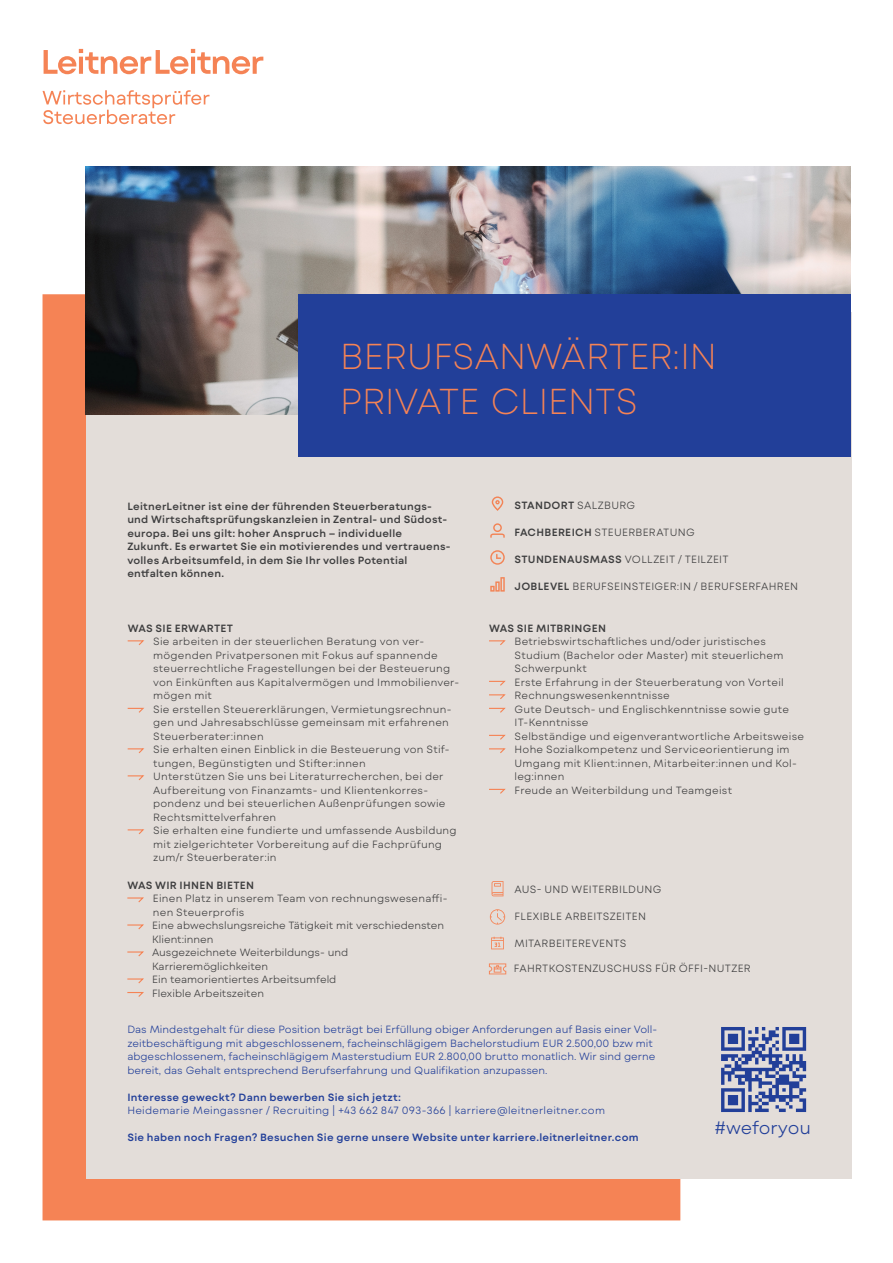
<style>
.page{position:relative;width:893px;height:1263px;background:#fff}
.page>*{position:absolute;margin:0;border:0;box-sizing:border-box;transform-origin:0 0}
.t1{font:200 36px "Mont Blanc";letter-spacing:-.01em;color:#f58355}
.t2{font:300 18px "Mont Blanc";letter-spacing:-.005em;color:#223f99}
.Liste{font:300 10.5px/13.5px "Mont Blanc";letter-spacing:.02em;color:#3e3e3f}
.Fließtext{font:300 10.5px/13.5px "Mont Blanc";color:#223f99}
.Intro{font:600 10.5px/13.5px "Mont Blanc";letter-spacing:.025em;color:#3e3e3f}
.Fließtext-2{font:300 10.5px "Mont Blanc";letter-spacing:.025em;color:#3e3e3f}
.Liste-2{font:300 10.5px/13.5px "Mont Blanc";color:#3e3e3f}
.Fließtext-3{font:600 10.5px "Mont Blanc";letter-spacing:.025em;color:#223f99}
.Fließtext-4{font:300 10.5px "Mont Blanc";letter-spacing:.02em;color:#223f99}
.Fließtext-5{font:600 10.5px "Mont Blanc";letter-spacing:.025em;color:#3e3e3f}
.s1{font-weight:300}
.s2{font-weight:600}
</style>
<div class="page">
<div style="left:43px;top:294px;width:637px;height:926px;background:#f58355"></div>
<div style="left:86px;top:313px;width:765px;height:866px;background:#e3ddd9"></div>
<svg style="left:489px;top:963px;width:17px;height:11px"></svg>
<svg style="left:721px;top:1027px;width:85px;height:85px"></svg>
<svg style="left:44px;top:49px;width:219px;height:25px"></svg>
<svg style="left:43px;top:90px;width:166px;height:34px"></svg>
<svg style="left:489px;top:640px;width:17px;height:5px"></svg>
<svg style="left:489px;top:680px;width:17px;height:6px"></svg>
<svg style="left:489px;top:694px;width:17px;height:5px"></svg>
<svg style="left:489px;top:707px;width:17px;height:6px"></svg>
<svg style="left:489px;top:734px;width:17px;height:6px"></svg>
<svg style="left:489px;top:748px;width:17px;height:5px"></svg>
<svg style="left:489px;top:788px;width:17px;height:6px"></svg>
<svg style="left:127px;top:640px;width:17px;height:5px"></svg>
<svg style="left:127px;top:707px;width:17px;height:6px"></svg>
<svg style="left:127px;top:748px;width:17px;height:5px"></svg>
<svg style="left:127px;top:775px;width:17px;height:5px"></svg>
<svg style="left:127px;top:829px;width:17px;height:6px"></svg>
<svg style="left:492px;top:881px;width:11px;height:15px"></svg>
<svg style="left:127px;top:897px;width:17px;height:6px"></svg>
<svg style="left:127px;top:924px;width:17px;height:6px"></svg>
<svg style="left:127px;top:951px;width:17px;height:6px"></svg>
<svg style="left:127px;top:978px;width:17px;height:6px"></svg>
<svg style="left:127px;top:992px;width:17px;height:5px"></svg>
<svg style="left:490px;top:909px;width:15px;height:15px"></svg>
<svg style="left:491px;top:937px;width:13px;height:12px"></svg>
<svg style="left:492px;top:496px;width:11px;height:15px"></svg>
<svg style="left:490px;top:550px;width:15px;height:15px"></svg>
<svg style="left:490px;top:523px;width:15px;height:15px"></svg>
<svg style="left:500px;top:577px;width:5px;height:15px"></svg>
<svg style="left:490px;top:579px;width:13px;height:13px"></svg>
<img style="left:85px;top:167px;width:765px;height:247px">
<div style="left:298px;top:294px;width:552px;height:163px;background:#223f99"></div>
<h1 class="t1" style="left:340px;top:334px;width:378px">BERUFSANWÄRTER:IN</h1>
<h1 class="t1" style="left:340px;top:379px;width:299px">PRIVATE CLIENTS</h1>
<p class="Intro" style="left:127px;top:499px;width:306px">LeitnerLeitner ist eine der führenden Steuerberatungs-</p>
<p class="Intro" style="left:127px;top:513px;width:321px">und Wirtschaftsprüfungskanzleien in Zentral- und Südost&shy;europa. Bei uns gilt: hoher Anspruch – individuelle</p>
<p class="Intro" style="left:127px;top:540px;width:325px">Zukunft. Es erwartet Sie ein motivierendes und vertrauens&shy;volles Arbeitsumfeld, in dem Sie Ihr volles Potential</p>
<p class="Intro" style="left:127px;top:567px;width:98px">entfalten können.</p>
<h2 class="Intro" style="left:128px;top:621px;width:107px">WAS SIE ERWARTET</h2>
<p class="Liste" style="left:153px;top:635px;width:308px">Sie arbeiten in der steuerlichen Beratung von ver&shy;mögenden Privatpersonen mit Fokus auf spannende steuerrechtliche Fragestellungen bei der Besteuerung von Einkünften aus Kapitalvermögen und Immobilienver&shy;mögen mit</p>
<p class="Liste" style="left:153px;top:702px;width:300px">Sie erstellen Steuererklärungen, Vermietungsrechnun&shy;gen und Jahresabschlüsse gemeinsam mit erfahrenen<br>Steuerberater:innen</p>
<p class="Liste" style="left:153px;top:743px;width:298px">Sie erhalten einen Einblick in die Besteuerung von Stif&shy;tungen, Begünstigten und Stifter:innen</p>
<p class="Liste" style="left:153px;top:770px;width:294px">Unterstützen Sie uns bei Literaturrecherchen, bei der Aufbereitung von Finanzamts- und Klientenkorres&shy;pondenz und bei steuerlichen Außenprüfungen sowie Rechtsmittelverfahren</p>
<p class="Liste" style="left:153px;top:824px;width:305px">Sie erhalten eine fundierte und umfassende Ausbildung mit zielgerichteter Vorbereitung auf die Fachprüfung zum/r Steuerberater:in</p>
<h2 class="Intro" style="left:127px;top:878px;width:128px">WAS WIR IHNEN BIETEN</h2>
<p class="Liste" style="left:153px;top:892px;width:296px">Einen Platz in unserem Team von rechnungswesenaffi&shy;nen Steuerprofis</p>
<p class="Liste-2" style="left:152px;top:919px;width:294px">Eine abwechslungsreiche Tätigkeit mit verschiedensten<br>Klient:innen</p>
<p class="Liste-2" style="left:152px;top:946px;width:198px">Ausgezeichnete Weiterbildungs- und<br>Karrieremöglichkeiten</p>
<p class="Liste-2" style="left:152px;top:973px;width:186px">Ein teamorientiertes Arbeitsumfeld</p>
<p class="Liste-2" style="left:152px;top:986px;width:114px">Flexible Arbeitszeiten</p>
<p class="Fließtext-5" style="left:514px;top:498px;width:122px">STANDORT <span class="s1">SALZBURG</span></p>
<p class="Fließtext-2" style="left:514px;top:525px;width:182px"><span class="s2">FACHBEREICH</span> STEUERBERATUNG</p>
<p class="Fließtext-2" style="left:514px;top:552px;width:216px"><span class="s2">STUNDENAUSMASS</span> VOLLZEIT / TEILZEIT</p>
<p class="Fließtext-2" style="left:514px;top:579px;width:285px"><span class="s2">JOBLEVEL</span> BERUFSEINSTEIGER:IN / BERUFSERFAHREN</p>
<h2 class="Intro" style="left:489px;top:621px;width:119px">WAS SIE MITBRINGEN</h2>
<p class="Liste" style="left:514px;top:635px;width:270px">Betriebswirtschaftliches und/oder juristisches<br>Studium (Bachelor oder Master) mit steuerlichem<br>Schwerpunkt</p>
<p class="Liste" style="left:514px;top:675px;width:271px">Erste Erfahrung in der Steuerberatung von Vorteil</p>
<p class="Liste" style="left:514px;top:689px;width:157px">Rechnungswesenkenntnisse</p>
<p class="Liste" style="left:514px;top:702px;width:276px">Gute Deutsch- und Englischkenntnisse sowie gute<br>IT-Kenntnisse</p>
<p class="Liste" style="left:514px;top:729px;width:291px">Selbständige und eigenverantwortliche Arbeitsweise</p>
<p class="Liste" style="left:514px;top:743px;width:284px">Hohe Sozialkompetenz und Serviceorientierung im<br>Umgang mit Klient:innen, Mitarbeiter:innen und Kol&shy;leg:innen</p>
<p class="Liste" style="left:514px;top:783px;width:219px">Freude an Weiterbildung und Teamgeist</p>
<p class="Fließtext-2" style="left:514px;top:882px;width:148px">AUS- UND WEITERBILDUNG</p>
<p class="Fließtext-2" style="left:514px;top:910px;width:133px">FLEXIBLE ARBEITSZEITEN</p>
<p class="Fließtext-2" style="left:514px;top:937px;width:114px">MITARBEITEREVENTS</p>
<p class="Fließtext-2" style="left:514px;top:961px;width:238px">FAHRTKOSTENZUSCHUSS FÜR ÖFFI-NUTZER</p>
<p class="Fließtext" style="left:127px;top:1023px;width:531px">Das Mindestgehalt für diese Position beträgt bei Erfüllung obiger Anforderungen auf Basis einer Voll&shy;zeitbeschäftigung mit abgeschlossenem, facheinschlägigem Bachelorstudium EUR 2.500,00 bzw mit abgeschlossenem, facheinschlägigem Masterstudium EUR 2.800,00 brutto monatlich. Wir sind gerne bereit, das Gehalt entsprechend Berufserfahrung und Qualifikation anzupassen.</p>
<p class="Fließtext-3" style="left:127px;top:1090px;width:275px">Interesse geweckt? Dann bewerben Sie sich jetzt:</p>
<p class="Fließtext-4" style="left:127px;top:1104px;width:479px">Heidemarie Meingassner / Recruiting | +43 662 847 093-366 | karriere@leitnerleitner.com</p>
<p class="Fließtext-3" style="left:127px;top:1131px;width:513px">Sie haben noch Fragen? Besuchen Sie gerne unsere Website unter karriere.leitnerleitner.com</p>
<p class="t2" style="left:714px;top:1117px;width:98px">#weforyou</p>
</div>
